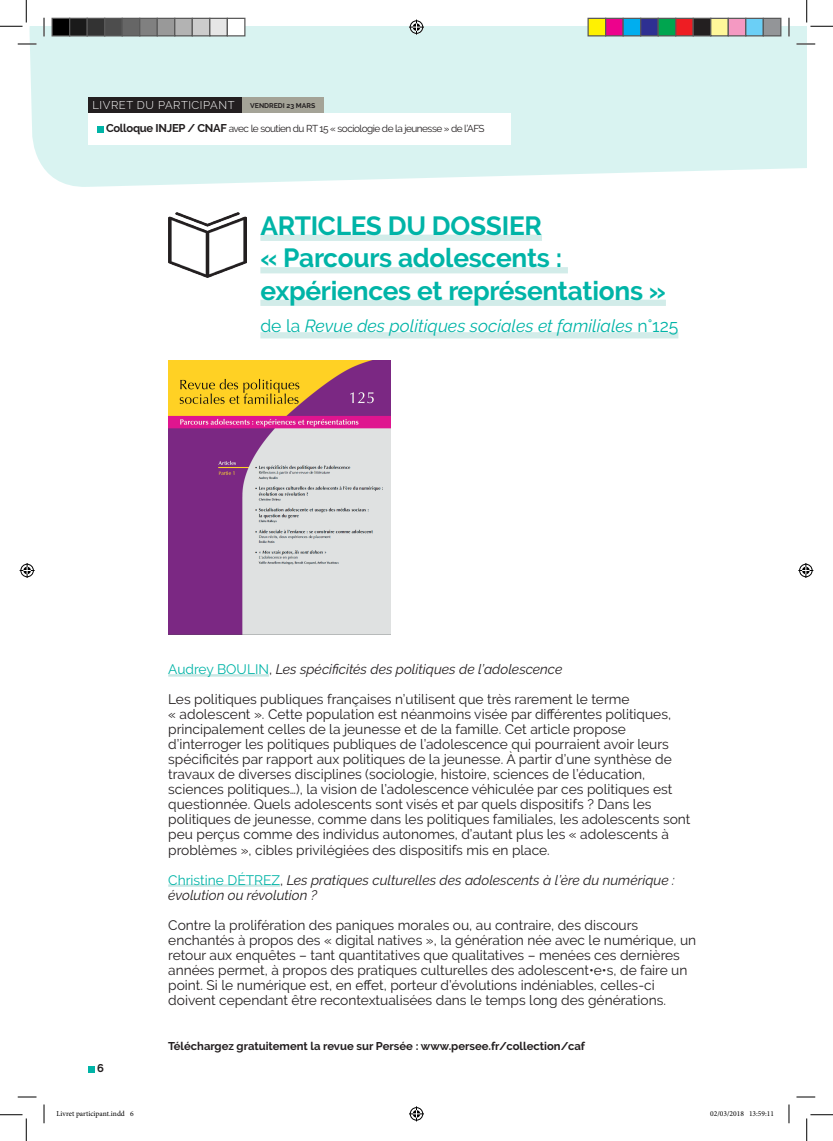
<style>
.page{position:relative;width:833px;height:1141px;background:#fff}
.page>*{position:absolute;margin:0;border:0;box-sizing:border-box;transform-origin:0 0}
.t1{font:700 26.25px/32.5px "Raleway";letter-spacing:-.01em;color:#00b4a7}
.t2{font:italic 17.5px "Raleway";color:#00b4a7}
.t3{font:13.75px/15px "Raleway";color:#231f20}
.t4{font:italic 13.75px/15px "Raleway";color:#231f20}
.t5{font:700 11.25px "Raleway";color:#231f20}
.t6{font:300 11.25px "Raleway";letter-spacing:.05em;color:#fff}
.t7{font:10px "Raleway";letter-spacing:-.05em;color:#231f20}
.t8{font:7.5px "Minion Pro";color:#000}
.t9{font:700 6.88px "Raleway";color:#231f20}
.s1{font-weight:700;font-size:11.25px}
.s2{font-style:normal}
.s3{color:#00b4a7}
.s4{font-style:italic}
.s5{font-style:normal;color:#00b4a7}
</style>
<div class="page">
<svg style="left:29px;top:26px;width:777px;height:161px;fill:#d9f3f1"></svg>
<svg style="left:88px;top:1066px;width:6px;height:5px"></svg>
<div style="left:88px;top:113px;width:422px;height:31px;background:#fff"></div>
<svg style="left:97px;top:126px;width:6px;height:6px"></svg>
<div style="left:88px;top:97px;width:158px;height:16px;background:#231f20"></div>
<div style="left:242px;top:97px;width:81px;height:16px;background:#a4a397"></div>
<hr style="left:168px;top:674px;width:101px;height:2px;background:#c6e7e4">
<hr style="left:168px;top:884px;width:112px;height:2px;background:#c6e7e4">
<img style="left:168px;top:213px;width:78px;height:65px">
<div style="left:260px;top:234px;width:281px;height:7px;background:#d2ece9"></div>
<div style="left:260px;top:267px;width:307px;height:6px;background:#d2ece9"></div>
<div style="left:260px;top:299px;width:405px;height:7px;background:#d2ece9"></div>
<div style="left:260px;top:332px;width:418px;height:6px;background:#d2ece9"></div>
<img style="left:168px;top:360px;width:222px;height:274px">
<svg style="left:18px;top:43px;width:18px;height:2px"></svg>
<svg style="left:796px;top:43px;width:18px;height:2px"></svg>
<svg style="left:18px;top:1096px;width:18px;height:1px"></svg>
<svg style="left:796px;top:1096px;width:18px;height:1px"></svg>
<svg style="left:43px;top:18px;width:2px;height:18px"></svg>
<svg style="left:43px;top:1104px;width:2px;height:19px"></svg>
<svg style="left:787px;top:18px;width:2px;height:18px"></svg>
<svg style="left:788px;top:1104px;width:1px;height:19px"></svg>
<svg style="left:0;top:0;width:27px;height:27px"></svg>
<svg style="left:0;top:1114px;width:27px;height:26px"></svg>
<svg style="left:806px;top:0;width:26px;height:27px"></svg>
<svg style="left:806px;top:1114px;width:26px;height:26px"></svg>
<svg style="left:409px;top:20px;width:15px;height:15px"></svg>
<svg style="left:409px;top:1106px;width:15px;height:15px"></svg>
<svg style="left:20px;top:563px;width:15px;height:15px"></svg>
<svg style="left:798px;top:563px;width:14px;height:15px"></svg>
<div style="left:52px;top:18px;width:18px;height:18px;background:#000"></div>
<div style="left:51px;top:18px;width:19px;height:18px;border:1px solid #595959"></div>
<div style="left:70px;top:18px;width:17px;height:18px;background:#1a1a1a"></div>
<div style="left:69px;top:18px;width:19px;height:18px;border:1px solid #595959"></div>
<div style="left:87px;top:18px;width:18px;height:18px;background:#333"></div>
<div style="left:86px;top:18px;width:19px;height:18px;border:1px solid #595959"></div>
<div style="left:105px;top:18px;width:17px;height:18px;background:#4d4d4d"></div>
<div style="left:104px;top:18px;width:19px;height:18px;border:1px solid #595959"></div>
<div style="left:122px;top:18px;width:18px;height:18px;background:#666"></div>
<div style="left:121px;top:18px;width:19px;height:18px;border:1px solid #595959"></div>
<div style="left:140px;top:18px;width:17px;height:18px;background:#808080"></div>
<div style="left:139px;top:18px;width:19px;height:18px;border:1px solid #595959"></div>
<div style="left:157px;top:18px;width:18px;height:18px;background:#999"></div>
<div style="left:156px;top:18px;width:19px;height:18px;border:1px solid #595959"></div>
<div style="left:175px;top:18px;width:17px;height:18px;background:#b3b3b3"></div>
<div style="left:174px;top:18px;width:19px;height:18px;border:1px solid #595959"></div>
<div style="left:192px;top:18px;width:18px;height:18px;background:#ccc"></div>
<div style="left:191px;top:18px;width:19px;height:18px;border:1px solid #595959"></div>
<div style="left:210px;top:18px;width:17px;height:18px;background:#e6e6e6"></div>
<div style="left:209px;top:18px;width:19px;height:18px;border:1px solid #595959"></div>
<div style="left:227px;top:18px;width:18px;height:18px;background:#fff"></div>
<div style="left:226px;top:18px;width:19px;height:18px;border:1px solid #595959"></div>
<div style="left:587px;top:18px;width:18px;height:18px;background:#fff101"></div>
<div style="left:587px;top:18px;width:19px;height:18px;border:1px solid #595959"></div>
<div style="left:605px;top:18px;width:17px;height:18px;background:#ed028c"></div>
<div style="left:604px;top:18px;width:19px;height:18px;border:1px solid #595959"></div>
<div style="left:622px;top:18px;width:18px;height:18px;background:#00aeef"></div>
<div style="left:622px;top:18px;width:19px;height:18px;border:1px solid #595959"></div>
<div style="left:640px;top:18px;width:17px;height:18px;background:#2e3092"></div>
<div style="left:639px;top:18px;width:19px;height:18px;border:1px solid #595959"></div>
<div style="left:657px;top:18px;width:18px;height:18px;background:#00a54f"></div>
<div style="left:657px;top:18px;width:19px;height:18px;border:1px solid #595959"></div>
<div style="left:675px;top:18px;width:17px;height:18px;background:#ee1d23"></div>
<div style="left:674px;top:18px;width:19px;height:18px;border:1px solid #595959"></div>
<div style="left:692px;top:18px;width:18px;height:18px;background:#231f20"></div>
<div style="left:692px;top:18px;width:19px;height:18px;border:1px solid #595959"></div>
<div style="left:710px;top:18px;width:17px;height:18px;background:#fff79a"></div>
<div style="left:709px;top:18px;width:19px;height:18px;border:1px solid #595959"></div>
<div style="left:727px;top:18px;width:18px;height:18px;background:#f499c2"></div>
<div style="left:727px;top:18px;width:19px;height:18px;border:1px solid #595959"></div>
<div style="left:745px;top:18px;width:17px;height:18px;background:#6bcff6"></div>
<div style="left:744px;top:18px;width:19px;height:18px;border:1px solid #595959"></div>
<div style="left:762px;top:18px;width:18px;height:18px;background:#939598"></div>
<div style="left:762px;top:18px;width:19px;height:18px;border:1px solid #595959"></div>
<p class="t6" style="left:92px;top:98px;width:143px">LIVRET DU PARTICIPANT</p>
<p class="t9" style="left:250px;top:102px;width:66px">VENDREDI 23 MARS</p>
<p class="t7" style="left:106px;top:123px;width:380px"><span class="s1">Colloque INJEP / CNAF</span> avec le soutien du RT 15 « sociologie de la jeunesse » de l’AFS</p>
<h1 class="t1" style="left:260px;top:209px;width:407px">ARTICLES DU DOSSIER<br>« Parcours adolescents : expériences et représentations »</h1>
<p class="t2" style="left:260px;top:316px;width:419px"><span class="s2">de la</span> Revue des politiques sociales et familiales <span class="s2">n°125</span></p>
<p class="t3" style="left:168px;top:654px;width:462px;line-height:30px"><span class="s3">Audrey BOULIN</span>, <span class="s4">Les spécificités des politiques de l’adolescence<br></span>Les politiques publiques françaises n’utilisent que très rarement le terme</p>
<p class="t3" style="left:168px;top:707px;width:523px">« adolescent ». Cette population est néanmoins visée par différentes politiques, principalement celles de la jeunesse et de la famille. Cet article propose d’interroger les politiques publiques de l’adolescence qui pourraient avoir leurs spécificités par rapport aux politiques de la jeunesse. À partir d’une synthèse de travaux de diverses disciplines (sociologie, histoire, sciences de l’éducation, sciences politiques…), la vision de l’adolescence véhiculée par ces politiques est questionnée. Quels adolescents sont visés et par quels dispositifs ? Dans les politiques de jeunesse, comme dans les politiques familiales, les adolescents sont peu perçus comme des individus autonomes, d’autant plus les « adolescents à problèmes », cibles privilégiées des dispositifs mis en place.</p>
<p class="t4" style="left:168px;top:872px;width:507px"><span class="s5">Christine DÉTREZ</span><span class="s2">,</span> Les pratiques culturelles des adolescents à l’ère du numérique : évolution ou révolution ?</p>
<p class="t3" style="left:168px;top:917px;width:529px">Contre la prolifération des paniques morales ou, au contraire, des discours enchantés à propos des « digital natives », la génération née avec le numérique, un retour aux enquêtes – tant quantitatives que qualitatives – menées ces dernières années permet, à propos des pratiques culturelles des adolescent•e•s, de faire un point. Si le numérique est, en effet, porteur d’évolutions indéniables, celles-ci doivent cependant être recontextualisées dans le temps long des générations.</p>
<p class="t5" style="left:97px;top:1061px;width:8px">6</p>
<p class="t5" style="left:168px;top:1039px;width:418px">Téléchargez gratuitement la revue sur Persée : www.persee.fr/collection/caf</p>
<p class="t8" style="left:56px;top:1108px;width:79px">Livret participant.indd 6</p>
<p class="t8" style="left:709px;top:1108px;width:65px">02/03/2018 13:59:11</p>
</div>
